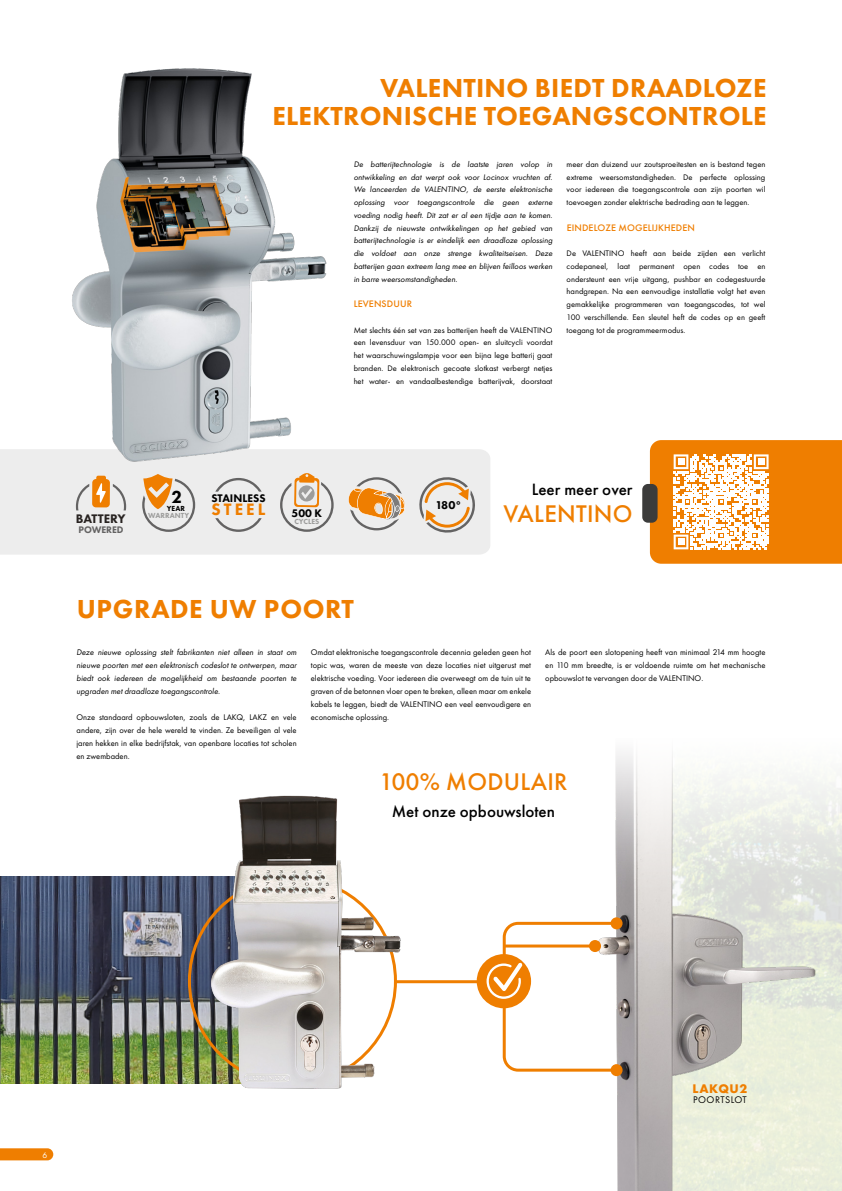
<style>
.page{position:relative;width:842px;height:1191px;background:#fff}
.page>*{position:absolute;margin:0;border:0;box-sizing:border-box;transform-origin:0 0}
.t1{font:800 27px/28px "Futura PT";letter-spacing:.01em;color:#ef7e00;text-align:right}
.t2{font:500 25px "Futura PT";letter-spacing:.01em;color:#ef7e00}
.t3{font:800 18.1px "Futura PT";color:#000}
.t4{font:800 17.1px "Futura PT";letter-spacing:.18em;color:#ef7e00}
.t5{font:500 17px "Futura PT";color:#000}
.t6{font:700 13px "Futura PT";letter-spacing:.05em;color:#ef7e00}
.t7{font:800 12.9px "Futura PT";letter-spacing:-.01em;color:#282321}
.t8{font:800 11.7px "Futura PT";color:#000}
.t9{font:800 11.4px "Futura PT";color:#000}
.t10{font:10px "Futura PT";letter-spacing:.05em;color:#000}
.t11{font:800 9.9px "Futura PT";letter-spacing:-.01em;color:#646363}
.t12{font:500 9.8px "Futura PT";letter-spacing:.01em;color:#ef7e00}
.t13{font:8.5px/13px "Futura PT";color:#000;text-align:justify}
.t14{font:8.5px "Futura PT";color:#fff}
.t15{font:8.3px/12.7px "Futura PT";color:#000;text-align:justify}
.t16{font:800 7.6px "Futura PT";color:#9d9d9c}
.t17{font:800 7.6px "Futura PT";color:#000}
</style>
<div class="page">
<img style="left:0;top:876px;width:203px;height:207px">
<div style="left:0;top:449px;width:490px;height:105px;background:#ededed"></div>
<img style="left:613px;top:906px;width:219px;height:285px">
<hr style="left:396px;top:980px;width:111px;height:3px;background:#ef7e00">
<svg style="left:610px;top:917px;width:12px;height:12px"></svg>
<div style="left:610px;top:1064px;width:12px;height:12px;background:#ef7e00;border-radius:50%"></div>
<img style="left:34px;top:68px;width:308px;height:396px">
<div style="left:642px;top:484px;width:15px;height:39px;background:#3c3c3b;border-radius:6px"></div>
<svg style="left:76px;top:475px;width:50px;height:35px;background:#e3c7a7"></svg>
<svg style="left:134px;top:467px;width:350px;height:75px;background:#e4dbd0"></svg>
<div style="left:477px;top:954px;width:54px;height:54px;background:#ef7e00;border-radius:50%"></div>
<svg style="left:486px;top:920px;width:133px;height:153px"></svg>
<img style="left:203px;top:795px;width:206px;height:294px">
<svg style="left:615px;top:742px;width:227px;height:164px"></svg>
<svg style="left:650px;top:440px;width:192px;height:124px"></svg>
<svg style="left:0;top:1148px;width:53px;height:12px"></svg>
<h1 class="t1" style="left:272px;top:74px;width:496px">VALENTINO BIEDT DRAADLOZE<br>ELEKTRONISCHE TOEGANGSCONTROLE</h1>
<p class="t15" style="left:354px;top:158px;width:202px">De batterijtechnologie is de laatste jaren volop in ontwikkeling en dat werpt ook voor Locinox vruchten af.<br>We lanceerden de VALENTINO, de eerste elektronische oplossing voor toegangscontrole die geen externe voeding nodig heeft. Dit zat er al een tijdje aan te komen.<br>Dankzij de nieuwste ontwikkelingen op het gebied van batterijtechnologie is er eindelijk een draadloze oplossing die voldoet aan onze strenge kwaliteitseisen. Deze batterijen gaan extreem lang mee en blijven feilloos werken in barre weersomstandigheden.</p>
<p class="t12" style="left:354px;top:298px;width:60px">LEVENSDUUR</p>
<p class="t15" style="left:354px;top:323px;width:200px">Met slechts één set van zes batterijen heeft de VALENTINO een levensduur van 150.000 open- en sluitcycli voordat het waarschuwingslampje voor een bijna lege batterij gaat branden. De elektronisch gecoate slotkast verbergt netjes het water- en vandaalbestendige batterijvak, doorstaat</p>
<p class="t15" style="left:567px;top:158px;width:200px">meer dan duizend uur zoutsproeitesten en is bestand tegen extreme weersomstandigheden. De perfecte oplossing voor iedereen die toegangscontrole aan zijn poorten wil toevoegen zonder elektrische bedrading aan te leggen.</p>
<p class="t12" style="left:567px;top:221px;width:130px">EINDELOZE MOGELIJKHEDEN</p>
<p class="t15" style="left:567px;top:247px;width:200px">De VALENTINO heeft aan beide zijden een verlicht codepaneel, laat permanent open codes toe en ondersteunt een vrije uitgang, pushbar en codegestuurde handgrepen. Na een eenvoudige installatie volgt het even gemakkelijke programmeren van toegangscodes, tot wel 100 verschillende. Een sleutel heft de codes op en geeft toegang tot de programmeermodus.</p>
<h3 class="t7" style="left:76px;top:510px;width:51px">BATTERY</h3>
<p class="t11" style="left:79px;top:523px;width:46px">POWERED</p>
<h3 class="t3" style="left:171px;top:485px;width:12px">2</h3>
<p class="t16" style="left:148px;top:511px;width:42px">WARRANTY</p>
<p class="t17" style="left:167px;top:503px;width:20px">YEAR</p>
<h3 class="t9" style="left:211px;top:491px;width:56px">STAINLESS</h3>
<h3 class="t4" style="left:212px;top:499px;width:55px">STEEL</h3>
<h3 class="t9" style="left:291px;top:506px;width:32px">500 K</h3>
<p class="t16" style="left:294px;top:517px;width:26px">CYCLES</p>
<h3 class="t8" style="left:436px;top:498px;width:27px">180°</h3>
<h3 class="t5" style="left:532px;top:479px;width:102px">Leer meer over</h3>
<h2 class="t2" style="left:503px;top:499px;width:130px">VALENTINO</h2>
<h1 class="t1" style="left:77px;top:595px;width:279px">UPGRADE UW POORT</h1>
<p class="t13" style="left:77px;top:645px;width:223px">Deze nieuwe oplossing stelt fabrikanten niet alleen in staat om nieuwe poorten met een elektronisch codeslot te ontwerpen, maar biedt ook iedereen de mogelijkheid om bestaande poorten te upgraden met draadloze toegangscontrole.</p>
<p class="t13" style="left:77px;top:710px;width:222px">Onze standaard opbouwsloten, zoals de LAKQ, LAKZ en vele andere, zijn over de hele wereld te vinden. Ze beveiligen al vele jaren hekken in elke bedrijfstak, van openbare locaties tot scholen en zwembaden.</p>
<p class="t13" style="left:311px;top:645px;width:222px">Omdat elektronische toegangscontrole decennia geleden geen hot topic was, waren de meeste van deze locaties niet uitgerust met elektrische voeding. Voor iedereen die overweegt om de tuin uit te graven of de betonnen vloer open te breken, alleen maar om enkele kabels te leggen, biedt de VALENTINO een veel eenvoudigere en economische oplossing.</p>
<p class="t13" style="left:545px;top:645px;width:222px">Als de poort een slotopening heeft van minimaal 214 mm hoogte en 110 mm breedte, is er voldoende ruimte om het mechanische opbouwslot te vervangen door de VALENTINO.</p>
<h2 class="t2" style="left:379px;top:766px;width:190px">100% MODULAIR</h2>
<h3 class="t5" style="left:392px;top:800px;width:165px">Met onze opbouwsloten</h3>
<p class="t14" style="left:43px;top:1149px;width:6px">6</p>
<h3 class="t6" style="left:693px;top:1080px;width:56px">LAKQU2</h3>
<p class="t10" style="left:693px;top:1093px;width:55px">POORTSLOT</p>
</div>
